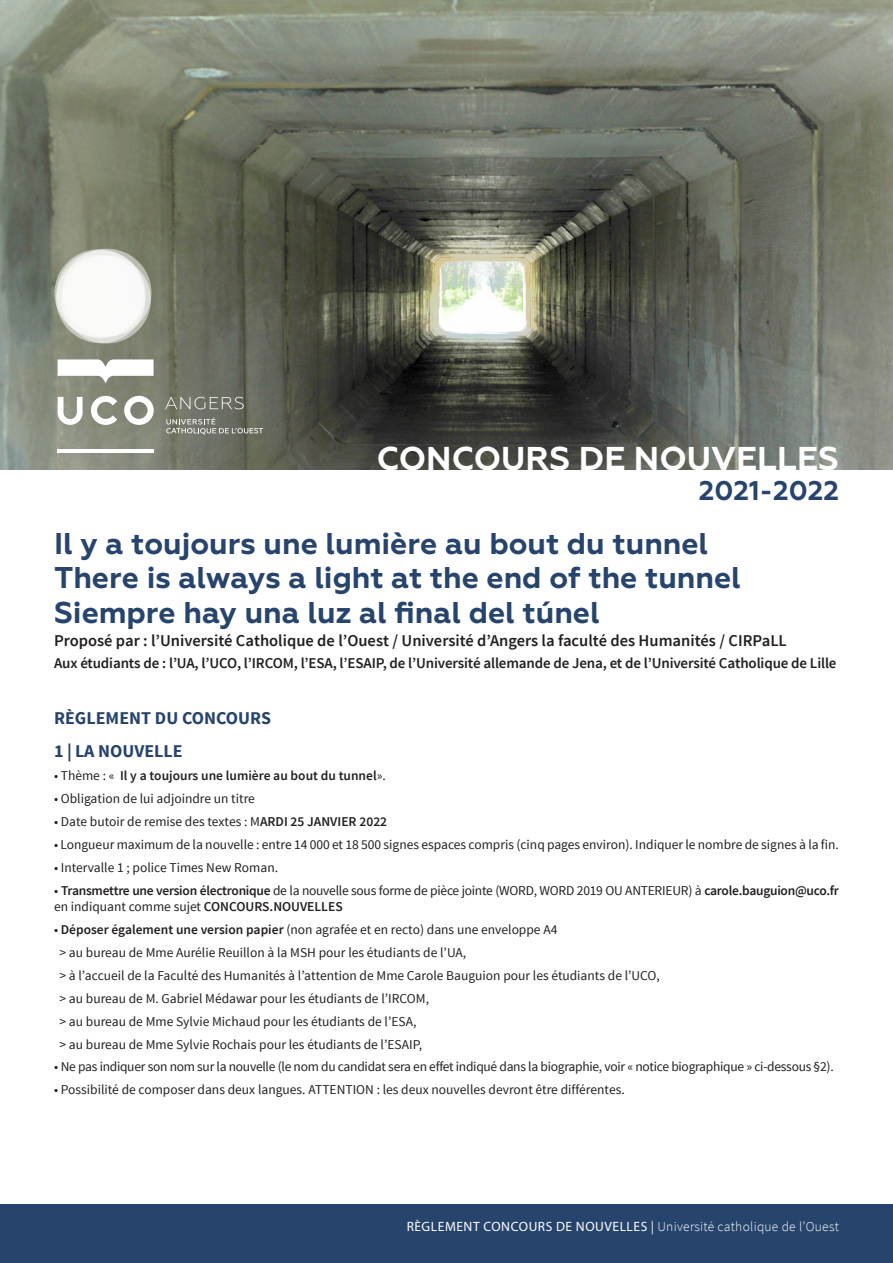
<style>
.page{position:relative;width:893px;height:1263px;background:#fff}
.page>*{position:absolute;margin:0;border:0;box-sizing:border-box;transform-origin:0 0}
.enTete_contact{font:700 33px "Geometria";color:#fff}
.enTete_contact-2{font:700 30px "Geometria";color:#27446d}
.enTete_contact-3{font:700 27px "Geometria";color:#27446d}
.texte_courant{font:700 18px "Source Sans Pro";color:#27446d}
.texte_courant-2{font:600 16.5px "Source Sans Pro";color:#231f20}
.texte_courant-3{font:600 15px "Source Sans Pro";letter-spacing:-.01em;color:#231f20}
.texte_courant-4{font:13.5px "Source Sans Pro";color:#231f20}
.texte_courant-5{font:13.5px/16.5px "Source Sans Pro";letter-spacing:-.02em;color:#231f20}
.t1{font:300 13.5px "Source Sans Pro";letter-spacing:.02em;color:#fff}
.texte_courant-6{font:600 13.5px "Source Sans Pro";color:#231f20}
.s1{font-weight:400}
.s2{font-weight:600}
.s3{font-family:"Myriad Pro";font-weight:400}
</style>
<div class="page">
<img style="left:0;top:0;width:893px;height:470px">
<div style="left:0;top:1204px;width:893px;height:59px;background:#27446d"></div>
<svg style="left:58px;top:397px;width:25px;height:28px"></svg>
<svg style="left:124px;top:396px;width:30px;height:29px"></svg>
<svg style="left:91px;top:396px;width:26px;height:29px"></svg>
<div style="left:62px;top:249px;width:89px;height:88px;background:#b9bbb0;border-radius:50%"></div>
<svg style="left:54px;top:249px;width:90px;height:88px"></svg>
<svg style="left:56px;top:255px;width:89px;height:88px"></svg>
<svg style="left:56px;top:250px;width:90px;height:88px"></svg>
<div style="left:62px;top:256px;width:89px;height:87px;background:#fff;border-radius:50%"></div>
<svg style="left:58px;top:359px;width:96px;height:25px"></svg>
<hr style="left:57px;top:449px;width:96px;height:3px;background:#fff">
<svg style="left:166px;top:418px;width:97px;height:16px;background:#85877d"></svg>
<svg style="left:165px;top:397px;width:79px;height:12px"></svg>
<p class="enTete_contact" style="left:377px;top:439px;width:464px">CONCOURS DE NOUVELLES</p>
<p class="enTete_contact-3" style="left:699px;top:474px;width:142px">2021-2022</p>
<p class="enTete_contact-2" style="left:54px;top:525px;width:656px">Il y a toujours une lumière au bout du tunnel</p>
<p class="enTete_contact-2" style="left:54px;top:560px;width:688px">There is always a light at the end of the tunnel</p>
<p class="enTete_contact-2" style="left:54px;top:594px;width:547px">Siempre hay una luz al final del túnel</p>
<p class="texte_courant-2" style="left:54px;top:630px;width:734px">Proposé par : l’Université Catholique de l’Ouest / Université d’Angers la faculté des Humanités / CIRPaLL</p>
<p class="texte_courant-3" style="left:54px;top:653px;width:784px">Aux étudiants de : l’UA, l’UCO, l’IRCOM, l’ESA, l’ESAIP, de l’Université allemande de Jena, et de l’Université Catholique de Lille</p>
<p class="texte_courant" style="left:54px;top:706px;width:219px">RÈGLEMENT DU CONCOURS</p>
<p class="texte_courant" style="left:54px;top:740px;width:130px">1 | LA NOUVELLE</p>
<p class="texte_courant-6" style="left:54px;top:767px;width:333px"><span class="s1">• Thème : «</span> Il y a toujours une lumière au bout du tunnel<span class="s1">».</span></p>
<p class="texte_courant-4" style="left:54px;top:790px;width:202px">• Obligation de lui adjoindre un titre</p>
<p class="texte_courant-4" style="left:54px;top:813px;width:335px">• Date butoir de remise des textes : M<span class="s2">ARDI 25 JANVIER 2022</span></p>
<p class="texte_courant-4" style="left:54px;top:836px;width:786px">• Longueur maximum de la nouvelle : entre 14 000 et 18 500 signes espaces compris (cinq pages environ). Indiquer le nombre de signes à la fin.</p>
<p class="texte_courant-4" style="left:54px;top:859px;width:226px">• Intervalle 1 ; police Times New Roman.</p>
<p class="texte_courant-5" style="left:54px;top:882px;width:786px">• <span class="s2">Transmettre une version électronique</span> de la nouvelle sous forme de pièce jointe (WORD, WORD 2019 OU ANTERIEUR) à <span class="s2">carole.bauguion@uco.fr </span>en indiquant comme sujet <span class="s2">CONCOURS.NOUVELLES</span></p>
<p class="texte_courant-4" style="left:54px;top:921px;width:505px">• <span class="s2">Déposer également une version papier</span> (non agrafée et en recto) dans une enveloppe A4</p>
<p class="texte_courant-4" style="left:59px;top:944px;width:408px">&gt; au bureau de Mme Aurélie Reuillon à la MSH pour les étudiants de l’UA,</p>
<p class="texte_courant-4" style="left:59px;top:967px;width:602px">&gt; à l’accueil de la Faculté des Humanités à l’attention de Mme Carole Bauguion pour les étudiants de l’UCO,</p>
<p class="texte_courant-4" style="left:59px;top:990px;width:371px">&gt; au bureau de M. Gabriel Médawar pour les étudiants de l’IRCOM,</p>
<p class="texte_courant-4" style="left:59px;top:1013px;width:358px">&gt; au bureau de Mme Sylvie Michaud pour les étudiants de l’ESA,</p>
<p class="texte_courant-4" style="left:59px;top:1036px;width:364px">&gt; au bureau de Mme Sylvie Rochais pour les étudiants de l’ESAIP,</p>
<p class="texte_courant-5" style="left:54px;top:1059px;width:781px">• Ne pas indiquer son nom sur la nouvelle (le nom du candidat sera en effet indiqué dans la biographie, voir « notice biographique » ci-dessous §2).</p>
<p class="texte_courant-4" style="left:54px;top:1081px;width:572px">• Possibilité de composer dans deux langues. ATTENTION : les deux nouvelles devront être différentes.</p>
<p class="t1" style="left:407px;top:1218px;width:434px"><span class="s3">RÈGLEMENT CONCOURS DE NOUVELLES</span> <span class="s1">|</span> Université catholique de l’Ouest</p>
</div>
